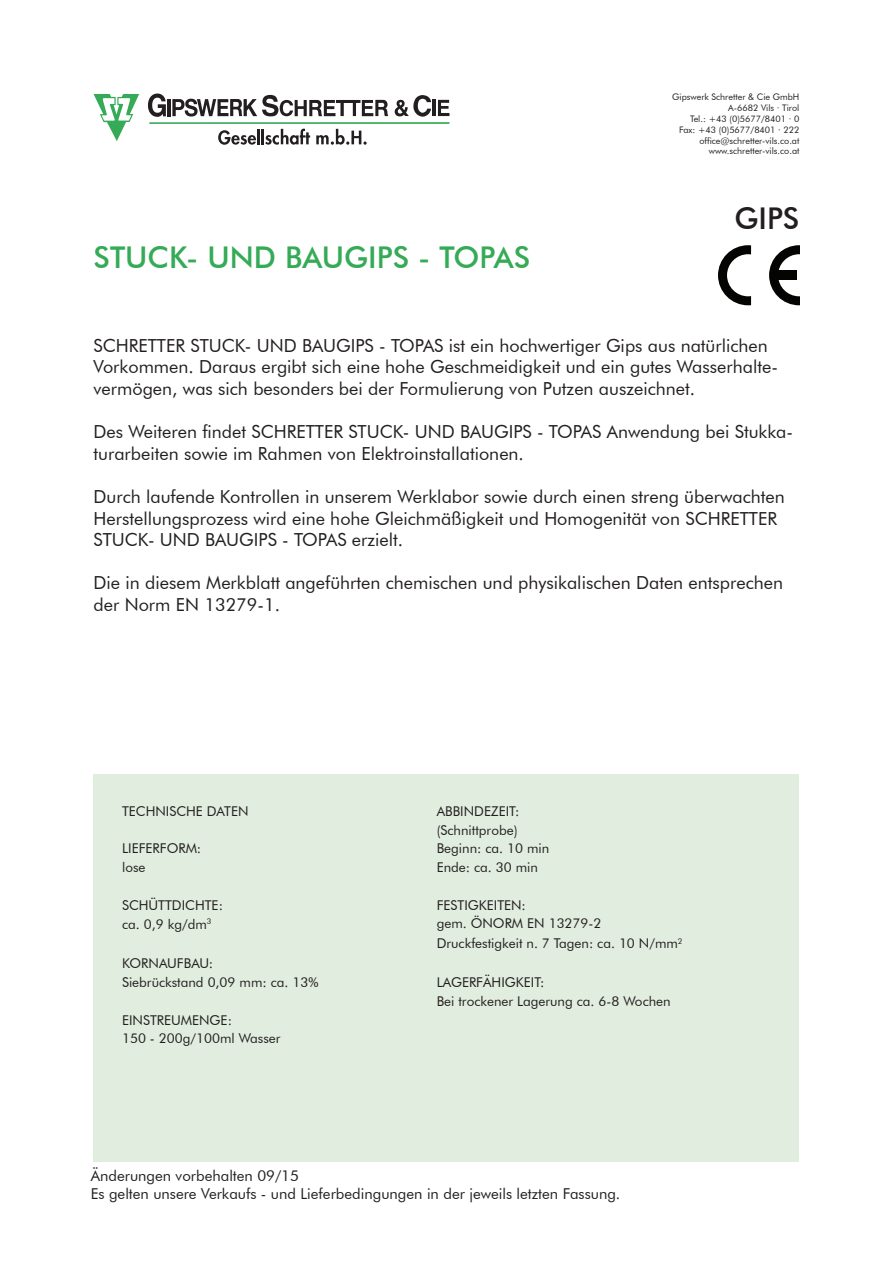
<style>
.page{position:relative;width:893px;height:1263px;background:#fff}
.page>*{position:absolute;margin:0;border:0;box-sizing:border-box;transform-origin:0 0}
.t1{font:500 30px "Futura BT";color:#35aa57}
.t2{font:500 30px "Futura BT";color:#231f20}
.t3{font:18px/21.6px "Futura BT";color:#231f20}
.t4{font:15px/18px "Futura BT";color:#231f20}
.t5{font:13.5px/18.8px "Futura BT";color:#231f20}
.t6{font:9px/10.8px "Futura BT";color:#231f20;text-align:right}
</style>
<div class="page">
<div style="left:94px;top:774px;width:705px;height:387px;background:#e1eddf"></div>
<svg style="left:718px;top:245px;width:33px;height:60px"></svg>
<svg style="left:769px;top:245px;width:30px;height:60px"></svg>
<div style="left:772px;top:271px;width:24px;height:9px;background:#040503"></div>
<svg style="left:148px;top:94px;width:18px;height:23px"></svg>
<hr style="left:167px;top:99px;width:4px;height:17px;background:#231f20">
<hr style="left:433px;top:100px;width:3px;height:16px;background:#231f20">
<svg style="left:438px;top:100px;width:11px;height:16px"></svg>
<svg style="left:172px;top:95px;width:216px;height:22px"></svg>
<svg style="left:395px;top:95px;width:36px;height:22px"></svg>
<svg style="left:218px;top:130px;width:38px;height:15px"></svg>
<hr style="left:257px;top:129px;width:3px;height:15px;background:#231f20">
<hr style="left:261px;top:129px;width:3px;height:15px;background:#231f20">
<svg style="left:265px;top:129px;width:45px;height:16px"></svg>
<svg style="left:316px;top:129px;width:51px;height:16px"></svg>
<svg style="left:94px;top:94px;width:45px;height:47px"></svg>
<hr style="left:149px;top:122px;width:300px;height:2px;background:#35aa57">
<p class="t6" style="left:672px;top:92px;width:129px">Gipswerk Schretter &amp; Cie GmbH<br>A-6682 Vils · Tirol<br>Tel.: +43 (0)5677/8401 · 0<br>Fax: +43 (0)5677/8401 · 222 office@schretter-vils.co.at www.schretter-vils.co.at</p>
<h1 class="t1" style="left:94px;top:239px;width:438px">STUCK- UND BAUGIPS - TOPAS</h1>
<h1 class="t2" style="left:734px;top:200px;width:67px">GIPS</h1>
<p class="t3" style="left:94px;top:334px;width:686px">SCHRETTER STUCK- UND BAUGIPS - TOPAS ist ein hochwertiger Gips aus natürlichen<br>Vorkommen. Daraus ergibt sich eine hohe Geschmeidigkeit und ein gutes Wasserhalte&shy;vermögen, was sich besonders bei der Formulierung von Putzen auszeichnet.</p>
<p class="t3" style="left:94px;top:421px;width:701px">Des Weiteren findet SCHRETTER STUCK- UND BAUGIPS - TOPAS Anwendung bei Stukka&shy;turarbeiten sowie im Rahmen von Elektroinstallationen.</p>
<p class="t3" style="left:94px;top:486px;width:693px">Durch laufende Kontrollen in unserem Werklabor sowie durch einen streng überwachten<br>Herstellungsprozess wird eine hohe Gleichmäßigkeit und Homogenität von SCHRETTER<br>STUCK- UND BAUGIPS - TOPAS erzielt.</p>
<p class="t3" style="left:94px;top:572px;width:691px">Die in diesem Merkblatt angeführten chemischen und physikalischen Daten entsprechen der Norm EN 13279-1.</p>
<p class="t5" style="left:122px;top:802px;width:128px">TECHNISCHE DATEN</p>
<p class="t5" style="left:437px;top:802px;width:84px">ABBINDEZEIT: (Schnittprobe)</p>
<p class="t5" style="left:122px;top:839px;width:81px">LIEFERFORM:</p>
<p class="t5" style="left:437px;top:839px;width:114px">Beginn: ca. 10 min</p>
<p class="t5" style="left:122px;top:858px;width:25px">lose</p>
<p class="t5" style="left:437px;top:858px;width:103px">Ende: ca. 30 min</p>
<p class="t5" style="left:122px;top:895px;width:103px">SCHÜTTDICHTE:</p>
<p class="t5" style="left:437px;top:895px;width:90px">FESTIGKEITEN:</p>
<p class="t5" style="left:122px;top:914px;width:91px">ca. 0,9 kg/dm<sup>3</sup></p>
<p class="t5" style="left:437px;top:913px;width:247px;line-height:20px">gem. ÖNORM EN 13279-2<br>Druckfestigkeit n. 7 Tagen: ca. 10 N/mm<sup>2</sup></p>
<p class="t5" style="left:122px;top:954px;width:198px">KORNAUFBAU:<br>Siebrückstand 0,09 mm: ca. 13%</p>
<p class="t5" style="left:437px;top:973px;width:235px">LAGERFÄHIGKEIT:<br>Bei trockener Lagerung ca. 6-8 Wochen</p>
<p class="t5" style="left:122px;top:1010px;width:160px">EINSTREUMENGE:<br>150 - 200g/100ml Wasser</p>
<p class="t4" style="left:91px;top:1166px;width:531px">Änderungen vorbehalten 09/15<br>Es gelten unsere Verkaufs - und Lieferbedingungen in der jeweils letzten Fassung.</p>
</div>
